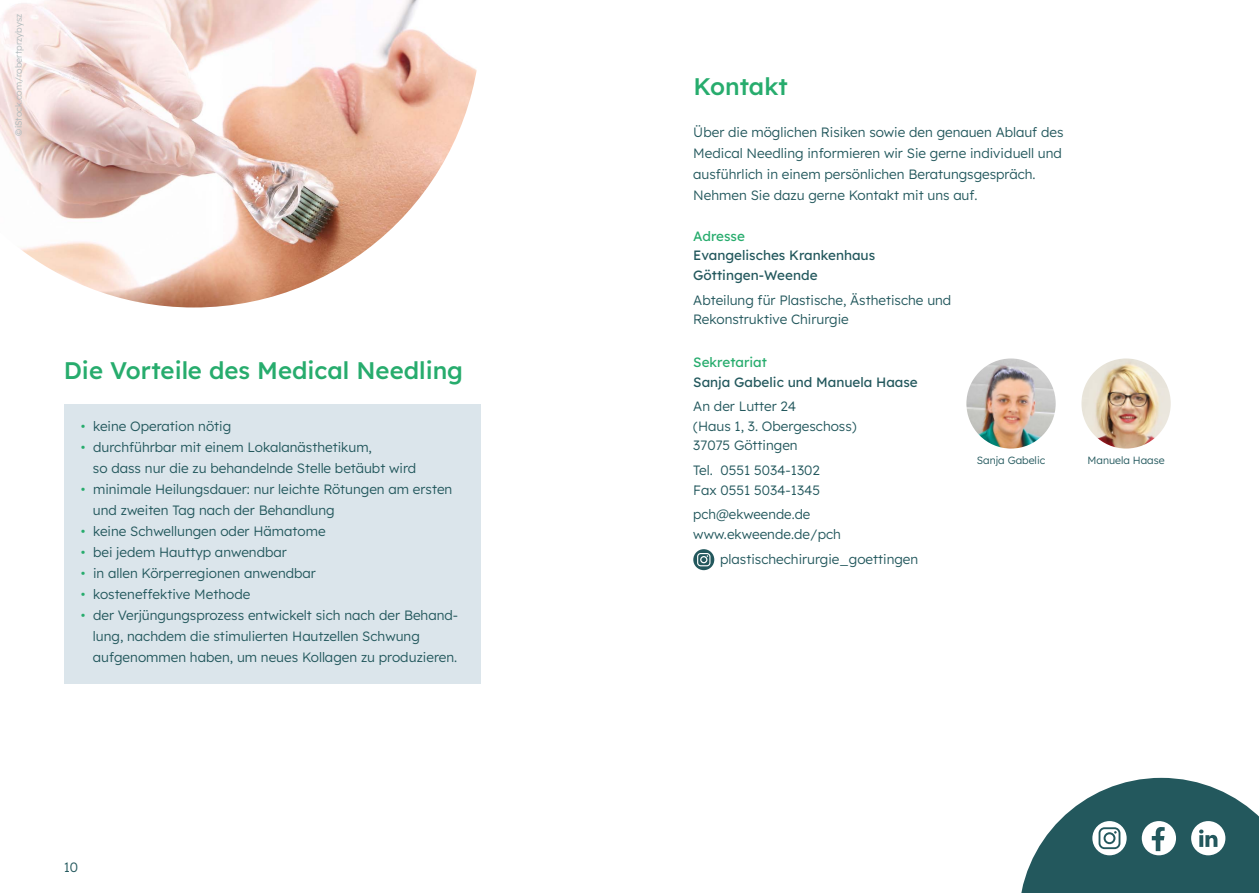
<style>
.page{position:relative;width:1259px;height:893px;background:#fff}
.page>*{position:absolute;margin:0;border:0;box-sizing:border-box;transform-origin:0 0}
.t1{font:500 24px "Lexend";color:#27ac6d}
.t2{font:300 13.5px/21px "Lexend";color:#23585d}
.t3{font:13.5px/19.5px "Lexend";color:#23585d}
.t4{font:13.5px "Lexend";color:#27ac6d}
.t5{font:300 10.5px "Lexend";color:#23585d}
.t6{font:300 9px "Lexend";color:#afbabc}
.s1{color:#27ac6d}
</style>
<div class="page">
<div style="left:64px;top:404px;width:416px;height:279px;background:#dbe5eb"></div>
<svg style="left:693px;top:549px;width:21px;height:21px"></svg>
<img style="left:0;top:0;width:477px;height:307px">
<img style="left:1081px;top:358px;width:89px;height:91px;border-radius:45px">
<img style="left:966px;top:358px;width:89px;height:91px;border-radius:45px">
<svg style="left:1021px;top:778px;width:238px;height:115px"></svg>
<p class="t6" style="left:12px;top:136px;width:123px;rotate:-90deg">©iStock.com/robertprzybysz</p>
<h1 class="t1" style="left:64px;top:353px;width:401px">Die Vorteile des Medical Needling</h1>
<p class="t2" style="left:81px;top:415px;width:152px"><span class="s1">•</span> keine Operation nötig</p>
<p class="t2" style="left:93px;top:436px;width:325px;text-indent:-12px"><span class="s1">•</span> durchführbar mit einem Lokalanästhetikum,<br>so dass nur die zu behandelnde Stelle betäubt wird</p>
<p class="t2" style="left:93px;top:478px;width:361px;text-indent:-12px"><span class="s1">•</span> minimale Heilungsdauer: nur leichte Rötungen am ersten und zweiten Tag nach der Behandlung</p>
<p class="t2" style="left:81px;top:520px;width:246px"><span class="s1">•</span> keine Schwellungen oder Hämatome</p>
<p class="t2" style="left:81px;top:541px;width:207px"><span class="s1">•</span> bei jedem Hauttyp anwendbar</p>
<p class="t2" style="left:81px;top:562px;width:237px"><span class="s1">•</span> in allen Körperregionen anwendbar</p>
<p class="t2" style="left:81px;top:583px;width:171px"><span class="s1">•</span> kosteneffektive Methode</p>
<p class="t2" style="left:93px;top:604px;width:367px;text-indent:-12px"><span class="s1">•</span> der Verjüngungsprozess entwickelt sich nach der Behand&shy;lung, nachdem die stimulierten Hautzellen Schwung aufgenommen haben, um neues Kollagen zu produzieren.</p>
<p class="t2" style="left:64px;top:856px;width:16px">10</p>
<h1 class="t1" style="left:693px;top:69px;width:96px">Kontakt</h1>
<p class="t2" style="left:693px;top:121px;width:372px">Über die möglichen Risiken sowie den genauen Ablauf des Medical Needling informieren wir Sie gerne individuell und ausführlich in einem persönlichen Beratungsgespräch.<br>Nehmen Sie dazu gerne Kontakt mit uns auf.</p>
<p class="t4" style="left:693px;top:226px;width:53px">Adresse</p>
<p class="t3" style="left:693px;top:245px;width:183px">Evangelisches Krankenhaus<br>Göttingen-Weende</p>
<p class="t2" style="left:693px;top:289px;width:259px;line-height:19.5px">Abteilung für Plastische, Ästhetische und<br>Rekonstruktive Chirurgie</p>
<p class="t4" style="left:693px;top:352px;width:75px">Sekretariat</p>
<p class="t3" style="left:693px;top:371px;width:226px">Sanja Gabelic und Manuela Haase</p>
<p class="t2" style="left:693px;top:396px;width:165px;line-height:19.5px">An der Lutter 24<br>(Haus 1, 3. Obergeschoss)<br>37075 Göttingen</p>
<p class="t2" style="left:693px;top:460px;width:128px;line-height:19.5px">Tel. 0551 5034-1302<br>Fax 0551 5034-1345</p>
<p class="t2" style="left:693px;top:504px;width:149px;line-height:19.5px">pch@ekweende.de www.ekweende.de/pch</p>
<p class="t2" style="left:720px;top:548px;width:200px">plastischechirurgie_goettingen</p>
<p class="t5" style="left:977px;top:453px;width:70px">Sanja Gabelic</p>
<p class="t5" style="left:1087px;top:453px;width:79px">Manuela Haase</p>
</div>
